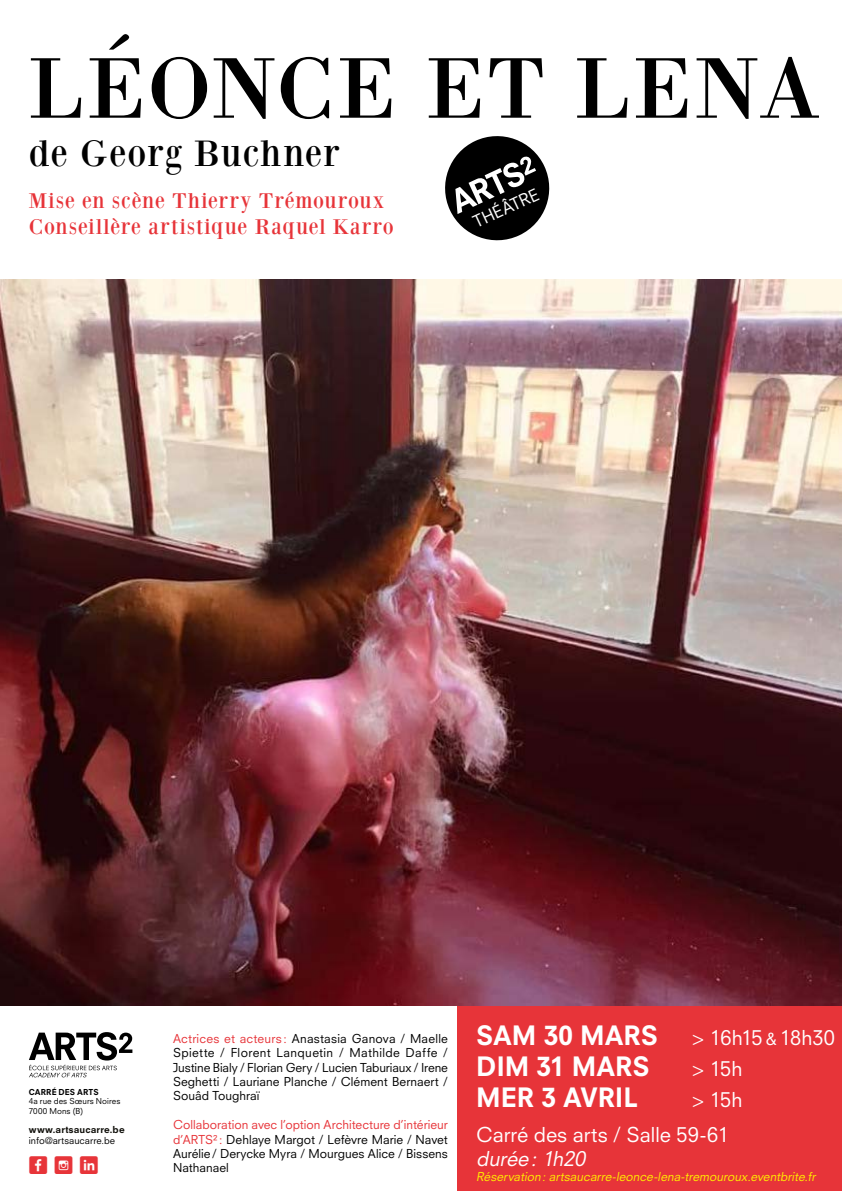
<style>
.page{position:relative;width:842px;height:1191px;background:#fff}
.page>*{position:absolute;margin:0;border:0;box-sizing:border-box;transform-origin:0 0}
.t1{font:89px "Bodoni XT";letter-spacing:.015em;color:#000}
.t2{font:38px "Bodoni XT";letter-spacing:.025em;color:#000}
.t3{font:800 26px "Neuzeit SLT Std";letter-spacing:-.005em;color:#fff}
.t4{font:25.8px "Social Shapes";color:#e73439}
.t5{font:22px "Bodoni XT";letter-spacing:.035em;color:#e73439}
.t6{font:20px "Neuzeit SLT Std";color:#fff}
.t7{font:20px "Neuzeit SLT Std";letter-spacing:-.02em;color:#fff}
.t8{font:italic 20px "Neuzeit SLT Std";color:#fff}
.t9{font:16.5px "Neuzeit SLT Std";color:#fff}
.t10{font:12px/14.4px "Neuzeit SLT Std";color:#000;text-align:justify}
.t11{font:italic 12px "Neuzeit SLT Std";color:#ffed00}
.t12{font:9.4px "Neuzeit SLT Std";color:#000}
.t13{font:800 9.4px "Neuzeit SLT Std";letter-spacing:.01em;color:#12110c}
.t14{font:8px "Neuzeit SLT Std";letter-spacing:.015em;color:#000}
.t15{font:800 8px "Neuzeit SLT Std";letter-spacing:.01em;color:#000}
.s1{color:#e73439}
.s2{font-size:17px}
</style>
<div class="page">
<div style="left:458px;top:1005px;width:384px;height:186px;background:#e73439"></div>
<img style="left:0;top:279px;width:842px;height:726px">
<svg style="left:29px;top:1032px;width:103px;height:45px"></svg>
<svg style="left:445px;top:136px;width:105px;height:105px"></svg>
<p class="t1" style="left:29px;top:34px;width:792px">LÉONCE ET LENA</p>
<p class="t2" style="left:29px;top:130px;width:313px">de Georg Buchner</p>
<p class="t5" style="left:29px;top:187px;width:357px">Mise en scène Thierry Trémouroux</p>
<p class="t5" style="left:29px;top:213px;width:367px">Conseillère artistique Raquel Karro</p>
<p class="t9" style="left:470px;top:214px;width:72px;rotate:-25deg">THÉÂTRE</p>
<p class="t15" style="left:29px;top:1087px;width:71px">CARRÉ DES ARTS</p>
<p class="t14" style="left:29px;top:1096px;width:93px">4a rue des Sœurs Noires</p>
<p class="t14" style="left:29px;top:1106px;width:56px">7000 Mons (B)</p>
<p class="t13" style="left:29px;top:1123px;width:97px">www.artsaucarre.be</p>
<p class="t12" style="left:29px;top:1134px;width:88px">info@artsaucarre.be</p>
<p class="t4" style="left:29px;top:1149px;width:71px">M P S</p>
<p class="t10" style="left:173px;top:1031px;width:276px"><span class="s1">Actrices et acteurs :</span> Anastasia Ganova / Maelle Spiette / Florent Lanquetin / Mathilde Daffe / Justine Bialy / Florian Gery / Lucien Taburiaux / Irene Seghetti / Lauriane Planche / Clément Bernaert / Souâd Toughraï</p>
<p class="t10" style="left:173px;top:1117px;width:276px"><span class="s1">Collaboration avec l’option Architecture d’intérieur d’ARTS²:</span> Dehlaye Margot / Lefèvre Marie / Navet Aurélie/ Derycke Myra / Mourgues Alice / Bissens Nathanael</p>
<p class="t3" style="left:476px;top:1019px;width:183px">SAM 30 MARS</p>
<p class="t7" style="left:692px;top:1025px;width:144px">&gt; 16h15 <span class="s2">&amp;</span> 18h30</p>
<p class="t3" style="left:476px;top:1050px;width:175px">DIM 31 MARS</p>
<p class="t6" style="left:692px;top:1056px;width:52px">&gt; 15h</p>
<p class="t3" style="left:476px;top:1081px;width:163px">MER 3 AVRIL</p>
<p class="t6" style="left:692px;top:1087px;width:52px">&gt; 15h</p>
<p class="t6" style="left:476px;top:1122px;width:254px">Carré des arts / Salle 59-61</p>
<p class="t8" style="left:476px;top:1146px;width:115px">durée: 1h20</p>
<p class="t11" style="left:476px;top:1169px;width:343px">Réservation: artsaucarre-leonce-lena-tremouroux.eventbrite.fr</p>
</div>
